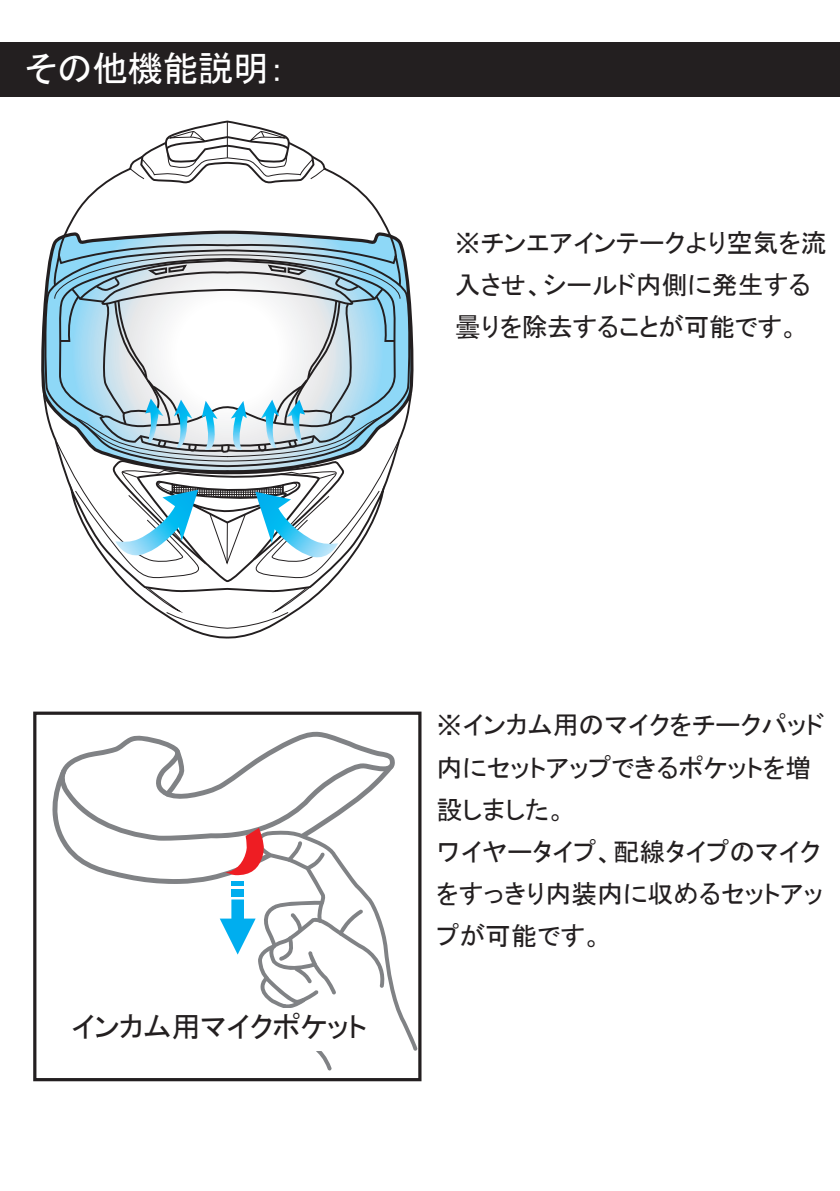
<style>
.page{position:relative;width:840px;height:1191px;background:#fff}
.page>*{position:absolute;margin:0;border:0;box-sizing:border-box;transform-origin:0 0}
.t1{font:35.6px "MS P Gothic";letter-spacing:-.01em;color:#fff}
.t2{font:29px "MS P Gothic";letter-spacing:-.01em;color:#231f20}
.t3{font:25.8px/42px "MS P Gothic";color:#231f20}
</style>
<div class="page">
<div style="left:0;top:42px;width:839px;height:55px;background:#231f20"></div>
<svg style="left:52px;top:782px;width:5px;height:51px"></svg>
<svg style="left:57px;top:731px;width:360px;height:339px"></svg>
<div style="left:33px;top:711px;width:388px;height:370px;border:3px solid #231f20"></div>
<svg style="left:188px;top:629px;width:79px;height:10px"></svg>
<svg style="left:42px;top:120px;width:370px;height:509px"></svg>
<div style="left:74px;top:1008px;width:313px;height:42px;background:#fff"></div>
<h1 class="t1" style="left:25px;top:50px;width:263px">その他機能説明：</h1>
<p class="t3" style="left:454px;top:221px;width:373px">※チンエアインテークより空気を流入させ、シールド内側に発生する曇りを除去することが可能です。</p>
<p class="t2" style="left:71px;top:1012px;width:297px">インカム用マイクポケット</p>
<p class="t3" style="left:436px;top:704px;width:389px">※インカム用のマイクをチークパッド内にセットアップできるポケットを増設しました。<br>ワイヤータイプ、配線タイプのマイクをすっきり内装内に収めるセットアップが可能です。</p>
</div>
